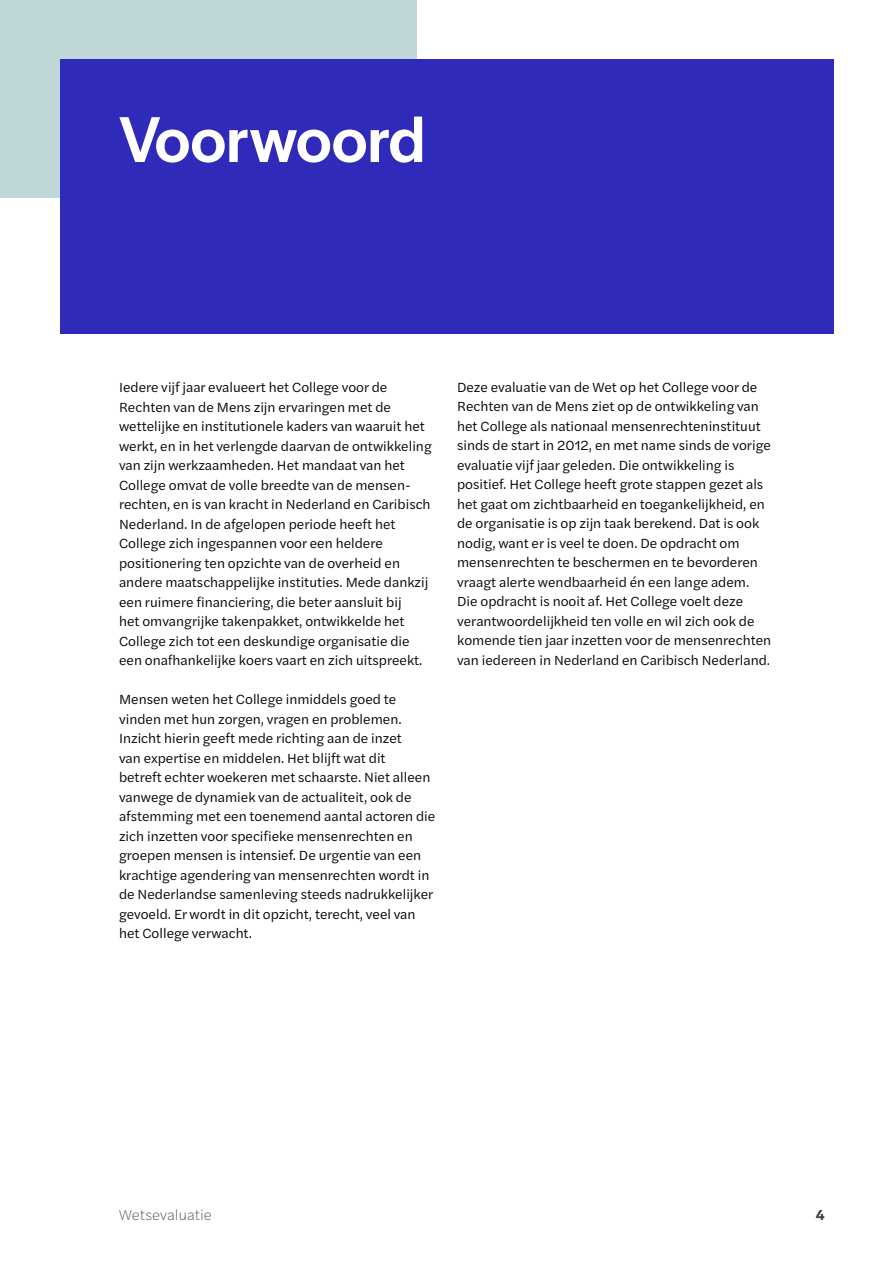
<style>
.page{position:relative;width:893px;height:1263px;background:#fff}
.page>*{position:absolute;margin:0;border:0;box-sizing:border-box;transform-origin:0 0}
.t1{font:500 67.5px "Halyard Display";color:#fff}
.t2{font:200 15px "Halyard Text";color:#493645}
.t3{font:600 15px "Halyard Text";color:#493645}
.t4{font:13.8px/19.5px "Halyard Text";color:#000}
</style>
<div class="page">
<div style="left:0;top:0;width:417px;height:197px;background:#bfd7d6"></div>
<div style="left:60px;top:60px;width:773px;height:274px;background:#302aba"></div>
<h1 class="t1" style="left:119px;top:91px;width:308px">Voorwoord</h1>
<p class="t4" style="left:119px;top:377px;width:314px">Iedere vijf jaar evalueert het College voor de Rechten van de Mens zijn ervaringen met de wettelijke en institutionele kaders van waaruit het werkt, en in het verlengde daarvan de ontwikkeling van zijn werkzaamheden. Het mandaat van het College omvat de volle breedte van de mensen&shy;rechten, en is van kracht in Nederland en Caribisch Nederland. In de afgelopen periode heeft het College zich ingespannen voor een heldere positionering ten opzichte van de overheid en andere maatschappelijke instituties. Mede dankzij een ruimere financiering, die beter aansluit bij<br>het omvangrijke takenpakket, ontwikkelde het College zich tot een deskundige organisatie die een onafhankelijke koers vaart en zich uitspreekt.</p>
<p class="t4" style="left:119px;top:689px;width:318px">Mensen weten het College inmiddels goed te vinden met hun zorgen, vragen en problemen.<br>Inzicht hierin geeft mede richting aan de inzet<br>van expertise en middelen. Het blijft wat dit<br>betreft echter woekeren met schaarste. Niet alleen vanwege de dynamiek van de actualiteit, ook de afstemming met een toenemend aantal actoren die zich inzetten voor specifieke mensenrechten en groepen mensen is intensief. De urgentie van een krachtige agendering van mensenrechten wordt in de Nederlandse samenleving steeds nadrukkelijker gevoeld. Er wordt in dit opzicht, terecht, veel van het College verwacht.</p>
<p class="t4" style="left:457px;top:377px;width:316px">Deze evaluatie van de Wet op het College voor de Rechten van de Mens ziet op de ontwikkeling van het College als nationaal mensenrechteninstituut sinds de start in 2012, en met name sinds de vorige evaluatie vijf jaar geleden. Die ontwikkeling is positief. Het College heeft grote stappen gezet als het gaat om zichtbaarheid en toegankelijkheid, en de organisatie is op zijn taak berekend. Dat is ook nodig, want er is veel te doen. De opdracht om mensenrechten te beschermen en te bevorderen vraagt alerte wendbaarheid én een lange adem.<br>Die opdracht is nooit af. Het College voelt deze verantwoordelijkheid ten volle en wil zich ook de komende tien jaar inzetten voor de mensenrechten van iedereen in Nederland en Caribisch Nederland.</p>
<p class="t2" style="left:119px;top:1204px;width:94px">Wetsevaluatie</p>
<p class="t3" style="left:816px;top:1203px;width:10px">4</p>
</div>
